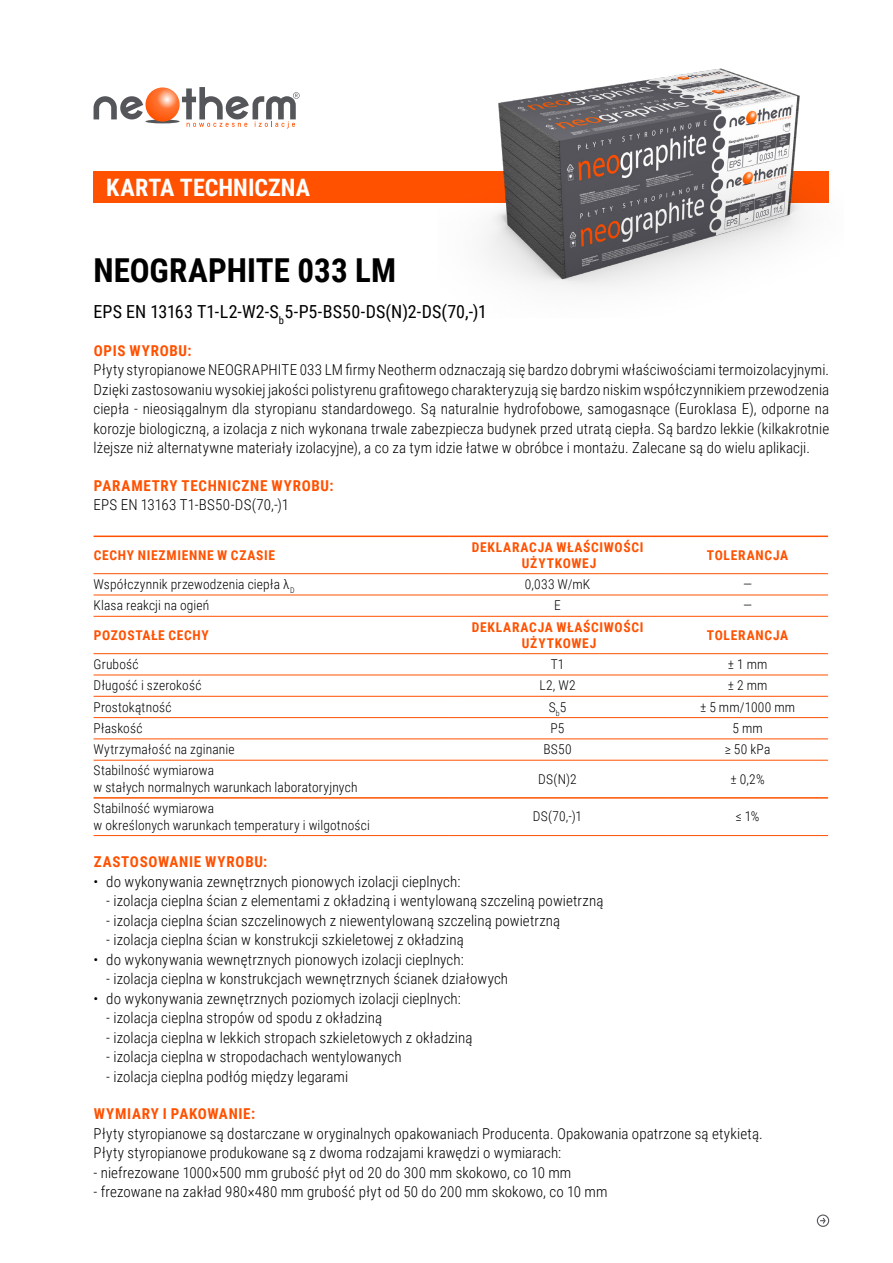
<style>
.page{position:relative;width:893px;height:1263px;background:#fff}
.page>*{position:absolute;margin:0;border:0;box-sizing:border-box;transform-origin:0 0}
.t1{font:700 33px "Roboto Condensed";color:#000}
.t2{font:700 24px "Roboto Condensed";letter-spacing:.005em;color:#fff}
.t3{font:18px "Roboto Condensed";letter-spacing:.005em;color:#000}
.t4{font:300 15px/19.5px "Roboto Condensed";letter-spacing:.005em;color:#000;text-align:justify}
.t5{font:700 15px "Roboto Condensed";letter-spacing:.045em;color:#ff5100}
.t6{font:300 13.5px/16.5px "Roboto Condensed";letter-spacing:.01em;color:#000}
.t7{font:700 13.5px/16.2px "Roboto Condensed";letter-spacing:.05em;color:#ff5100;text-align:center}
</style>
<div class="page">
<svg style="left:146px;top:119px;width:34px;height:4px"></svg>
<svg style="left:94px;top:96px;width:49px;height:24px"></svg>
<svg style="left:146px;top:87px;width:34px;height:35px"></svg>
<svg style="left:182px;top:87px;width:118px;height:41px"></svg>
<div style="left:94px;top:171px;width:735px;height:32px;background:#ff5100"></div>
<div style="left:817px;top:1214px;width:12px;height:13px;border:1px solid #54565a;border-radius:50%"></div>
<svg style="left:820px;top:1216px;width:6px;height:9px"></svg>
<svg style="left:94px;top:537px;width:734px;height:79px"></svg>
<hr style="left:94px;top:535px;width:354px;height:2px;background:#ff5100">
<hr style="left:448px;top:535px;width:219px;height:2px;background:#ff5100">
<hr style="left:667px;top:535px;width:161px;height:2px;background:#ff5100">
<hr style="left:94px;top:797px;width:354px;height:2px;background:#ff5100">
<hr style="left:448px;top:797px;width:219px;height:2px;background:#ff5100">
<hr style="left:667px;top:797px;width:161px;height:2px;background:#ff5100">
<hr style="left:94px;top:573px;width:354px;height:1px;background:#ff5100">
<hr style="left:448px;top:573px;width:219px;height:1px;background:#ff5100">
<hr style="left:667px;top:573px;width:161px;height:1px;background:#ff5100">
<hr style="left:94px;top:595px;width:354px;height:1px;background:#ff5100">
<hr style="left:448px;top:595px;width:219px;height:1px;background:#ff5100">
<hr style="left:667px;top:595px;width:161px;height:1px;background:#ff5100">
<hr style="left:94px;top:616px;width:354px;height:1px;background:#ff5100">
<hr style="left:448px;top:616px;width:219px;height:1px;background:#ff5100">
<hr style="left:667px;top:616px;width:161px;height:1px;background:#ff5100">
<hr style="left:94px;top:653px;width:354px;height:1px;background:#ff5100">
<hr style="left:448px;top:653px;width:219px;height:1px;background:#ff5100">
<hr style="left:667px;top:653px;width:161px;height:1px;background:#ff5100">
<hr style="left:94px;top:675px;width:354px;height:1px;background:#ff5100">
<hr style="left:448px;top:675px;width:219px;height:1px;background:#ff5100">
<hr style="left:667px;top:675px;width:161px;height:1px;background:#ff5100">
<hr style="left:94px;top:696px;width:354px;height:1px;background:#ff5100">
<hr style="left:448px;top:696px;width:219px;height:1px;background:#ff5100">
<hr style="left:667px;top:696px;width:161px;height:1px;background:#ff5100">
<hr style="left:94px;top:717px;width:354px;height:1px;background:#ff5100">
<hr style="left:448px;top:717px;width:219px;height:1px;background:#ff5100">
<hr style="left:667px;top:717px;width:161px;height:1px;background:#ff5100">
<hr style="left:94px;top:738px;width:354px;height:1px;background:#ff5100">
<hr style="left:448px;top:738px;width:219px;height:1px;background:#ff5100">
<hr style="left:667px;top:738px;width:161px;height:1px;background:#ff5100">
<hr style="left:94px;top:760px;width:354px;height:1px;background:#ff5100">
<hr style="left:448px;top:760px;width:219px;height:1px;background:#ff5100">
<hr style="left:667px;top:760px;width:161px;height:1px;background:#ff5100">
<hr style="left:94px;top:835px;width:354px;height:1px;background:#ff5100">
<hr style="left:448px;top:835px;width:219px;height:1px;background:#ff5100">
<hr style="left:667px;top:835px;width:161px;height:1px;background:#ff5100">
<img style="left:486px;top:68px;width:317px;height:221px">
<h2 class="t2" style="left:106px;top:170px;width:205px">KARTA TECHNICZNA</h2>
<h1 class="t1" style="left:94px;top:247px;width:304px">NEOGRAPHITE 033 LM</h1>
<p class="t3" style="left:94px;top:299px;width:395px">EPS EN 13163 T1-L2-W2-S<sub>b</sub>5-P5-BS50-DS(N)2-DS(70,-)1</p>
<p class="t5" style="left:94px;top:340px;width:99px">OPIS WYROBU:</p>
<p class="t4" style="left:94px;top:359px;width:737px">Płyty styropianowe NEOGRAPHITE 033 LM firmy Neotherm odznaczają się bardzo dobrymi właściwościami termoizolacyjnymi.<br>Dzięki zastosowaniu wysokiej jakości polistyrenu grafitowego charakteryzują się bardzo niskim współczynnikiem przewodzenia ciepła - nieosiągalnym dla styropianu standardowego. Są naturalnie hydrofobowe, samogasnące (Euroklasa E), odporne na korozje biologiczną, a izolacja z nich wykonana trwale zabezpiecza budynek przed utratą ciepła. Są bardzo lekkie (kilkakrotnie lżejsze niż alternatywne materiały izolacyjne), a co za tym idzie łatwe w obróbce i montażu. Zalecane są do wielu aplikacji.</p>
<p class="t5" style="left:94px;top:475px;width:241px">PARAMETRY TECHNICZNE WYROBU:</p>
<p class="t4" style="left:94px;top:494px;width:197px">EPS EN 13163 T1-BS50-DS(70,-)1</p>
<p class="t7" style="left:94px;top:546px;width:183px">CECHY NIEZMIENNE W CZASIE</p>
<p class="t7" style="left:472px;top:538px;width:173px">DEKLARACJA WŁAŚCIWOŚCI<br>UŻYTKOWEJ</p>
<p class="t7" style="left:707px;top:546px;width:83px">TOLERANCJA</p>
<p class="t6" style="left:94px;top:575px;width:203px">Współczynnik przewodzenia ciepła λ<sub>D</sub></p>
<p class="t6" style="left:525px;top:575px;width:67px">0,033 W/mK</p>
<p class="t6" style="left:743px;top:575px;width:11px">—</p>
<p class="t6" style="left:94px;top:597px;width:117px">Klasa reakcji na ogień</p>
<p class="t6" style="left:554px;top:597px;width:8px">E</p>
<p class="t6" style="left:743px;top:597px;width:11px">—</p>
<p class="t7" style="left:94px;top:626px;width:117px">POZOSTAŁE CECHY</p>
<p class="t7" style="left:472px;top:618px;width:173px">DEKLARACJA WŁAŚCIWOŚCI<br>UŻYTKOWEJ</p>
<p class="t7" style="left:707px;top:626px;width:83px">TOLERANCJA</p>
<p class="t6" style="left:94px;top:655px;width:47px">Grubość</p>
<p class="t6" style="left:551px;top:655px;width:15px">T1</p>
<p class="t6" style="left:728px;top:655px;width:41px">± 1 mm</p>
<p class="t6" style="left:94px;top:677px;width:109px">Długość i szerokość</p>
<p class="t6" style="left:539px;top:677px;width:38px">L2, W2</p>
<p class="t6" style="left:728px;top:677px;width:41px">± 2 mm</p>
<p class="t6" style="left:94px;top:698px;width:80px">Prostokątność</p>
<p class="t6" style="left:549px;top:698px;width:19px">S<sub>b</sub>5</p>
<p class="t6" style="left:700px;top:698px;width:96px">± 5 mm/1000 mm</p>
<p class="t6" style="left:94px;top:719px;width:51px">Płaskość</p>
<p class="t6" style="left:551px;top:719px;width:15px">P5</p>
<p class="t6" style="left:732px;top:719px;width:32px">5 mm</p>
<p class="t6" style="left:94px;top:741px;width:142px">Wytrzymałość na zginanie</p>
<p class="t6" style="left:543px;top:741px;width:30px">BS50</p>
<p class="t6" style="left:725px;top:741px;width:47px">≥ 50 kPa</p>
<p class="t6" style="left:94px;top:762px;width:265px">Stabilność wymiarowa<br>w stałych normalnych warunkach laboratoryjnych</p>
<p class="t6" style="left:538px;top:770px;width:40px">DS(N)2</p>
<p class="t6" style="left:730px;top:770px;width:36px">± 0,2%</p>
<p class="t6" style="left:94px;top:799px;width:278px">Stabilność wymiarowa<br>w określonych warunkach temperatury i wilgotności</p>
<p class="t6" style="left:533px;top:808px;width:51px">DS(70,-)1</p>
<p class="t6" style="left:736px;top:808px;width:25px">≤ 1%</p>
<p class="t5" style="left:94px;top:851px;width:175px">ZASTOSOWANIE WYROBU:</p>
<p class="t4" style="left:94px;top:871px;width:368px">• do wykonywania zewnętrznych pionowych izolacji cieplnych:</p>
<p class="t4" style="left:106px;top:891px;width:499px">- izolacja cieplna ścian z elementami z okładziną i wentylowaną szczeliną powietrzną</p>
<p class="t4" style="left:106px;top:910px;width:456px">- izolacja cieplna ścian szczelinowych z niewentylowaną szczeliną powietrzną</p>
<p class="t4" style="left:106px;top:930px;width:359px">- izolacja cieplna ścian w konstrukcji szkieletowej z okładziną</p>
<p class="t4" style="left:94px;top:949px;width:372px">• do wykonywania wewnętrznych pionowych izolacji cieplnych:</p>
<p class="t4" style="left:106px;top:969px;width:403px">- izolacja cieplna w konstrukcjach wewnętrznych ścianek działowych</p>
<p class="t4" style="left:94px;top:988px;width:369px">• do wykonywania zewnętrznych poziomych izolacji cieplnych:</p>
<p class="t4" style="left:106px;top:1008px;width:277px">- izolacja cieplna stropów od spodu z okładziną</p>
<p class="t4" style="left:106px;top:1027px;width:368px">- izolacja cieplna w lekkich stropach szkieletowych z okładziną</p>
<p class="t4" style="left:106px;top:1047px;width:297px">- izolacja cieplna w stropodachach wentylowanych</p>
<p class="t4" style="left:106px;top:1066px;width:243px">- izolacja cieplna podłóg między legarami</p>
<p class="t5" style="left:94px;top:1103px;width:163px">WYMIARY I PAKOWANIE:</p>
<p class="t4" style="left:94px;top:1123px;width:671px">Płyty styropianowe są dostarczane w oryginalnych opakowaniach Producenta. Opakowania opatrzone są etykietą.<br>Płyty styropianowe produkowane są z dwoma rodzajami krawędzi o wymiarach:</p>
<p class="t4" style="left:94px;top:1162px;width:479px">- niefrezowane 1000×500 mm grubość płyt od 20 do 300 mm skokowo, co 10 mm</p>
<p class="t4" style="left:94px;top:1182px;width:515px">- frezowane na zakład 980×480 mm grubość płyt od 50 do 200 mm skokowo, co 10 mm</p>
</div>
